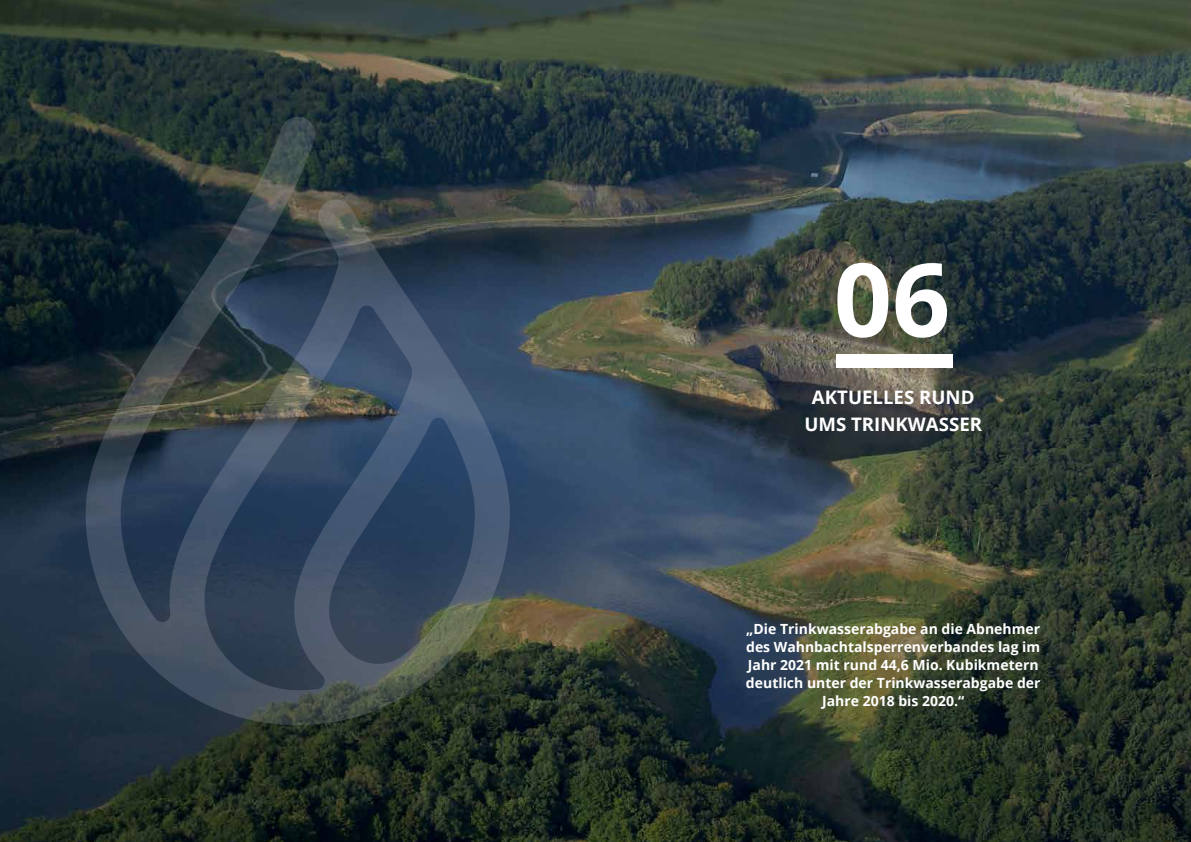
<style>
.page{position:relative;width:1191px;height:842px;background:#fff}
.page>*{position:absolute;margin:0;border:0;box-sizing:border-box;transform-origin:0 0}
.t1{font:700 102px "Open Sans";color:#fff}
.t2{font:700 18.6px/28px "Open Sans";color:#fff;text-align:center}
.t3{font:700 14px/18px "Open Sans";color:#fff;text-align:center}
</style>
<div class="page">
<img style="left:0;top:0;width:1191px;height:842px">
<div style="left:836px;top:354px;width:116px;height:14px;background:#fff"></div>
<svg style="left:86px;top:116px;width:424px;height:610px;background:#32414f"></svg>
<h1 class="t1" style="left:833px;top:228px;width:118px">06</h1>
<h2 class="t2" style="left:804px;top:382px;width:179px">AKTUELLES RUND<br>UMS TRINKWASSER</h2>
<p class="t3" style="left:746px;top:620px;width:296px">„Die Trinkwasserabgabe an die Abnehmer des Wahnbachtalsperrenverbandes lag im Jahr 2021 mit rund 44,6 Mio. Kubikmetern deutlich unter der Trinkwasserabgabe der Jahre 2018 bis 2020.“</p>
</div>
